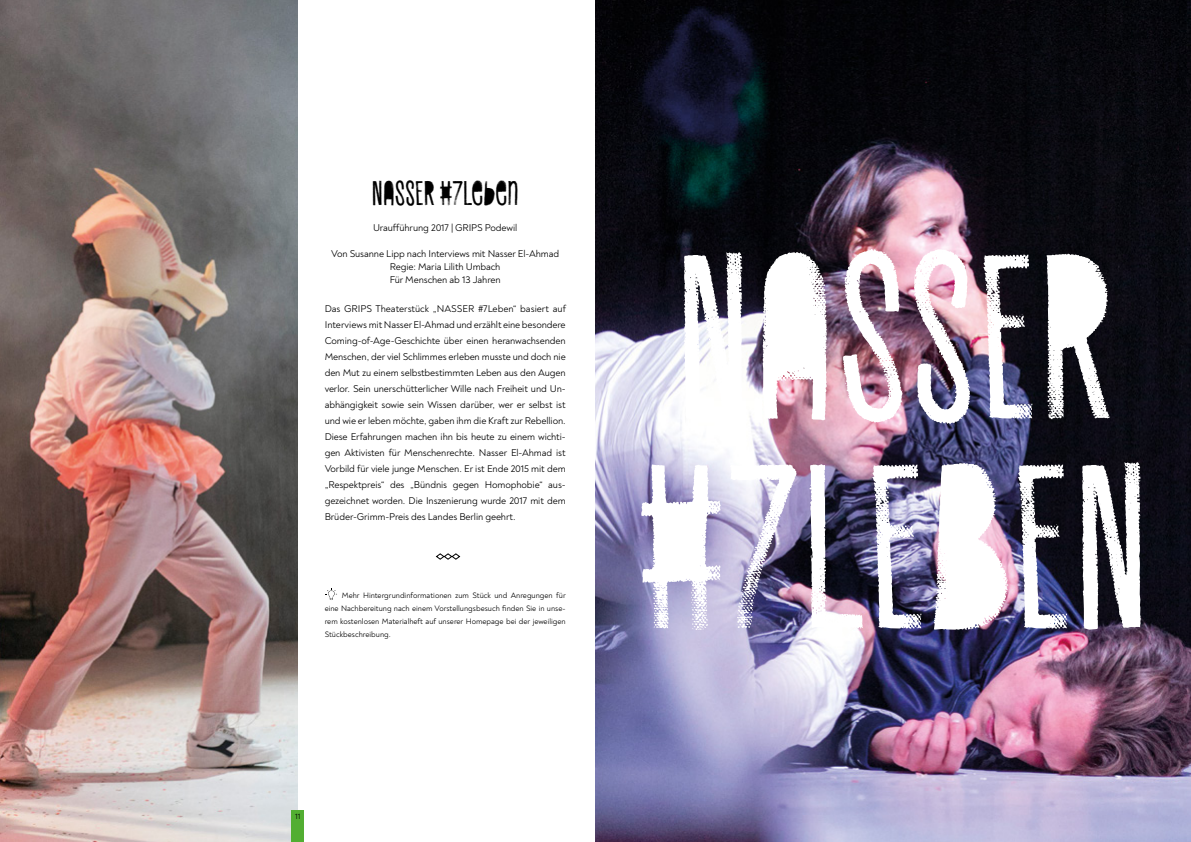
<style>
.page{position:relative;width:1191px;height:842px;background:#fff}
.page>*{position:absolute;margin:0;border:0;box-sizing:border-box;transform-origin:0 0}
.t1{font:225px/209.9px "Canvas Inline Reg Fill";color:#fff}
.t2{font:33px "Canvas Inline Reg Fill";letter-spacing:-.01em;color:#000}
.t3{font:10px/16px "Noah";letter-spacing:-.01em;color:#000;text-align:center}
.t4{font:8px/13px "Noah";color:#000;text-align:justify}
</style>
<div class="page">
<img style="left:0;top:0;width:298px;height:842px">
<div style="left:292px;top:810px;width:12px;height:32px;background:#52ae32"></div>
<img style="left:595px;top:0;width:596px;height:842px">
<svg style="left:436px;top:553px;width:24px;height:7px"></svg>
<svg style="left:325px;top:588px;width:12px;height:12px"></svg>
<h2 class="t2" style="left:371px;top:174px;width:149px">NASSER #7LEBEN</h2>
<p class="t3" style="left:373px;top:220px;width:146px">Uraufführung 2017 | GRIPS Podewil</p>
<p class="t3" style="left:331px;top:247px;width:229px;line-height:13px">Von Susanne Lipp nach Interviews mit Nasser El-Ahmad<br>Regie: Maria Lilith Umbach<br>Für Menschen ab 13 Jahren</p>
<p class="t3" style="left:325px;top:301px;width:243px;text-align:justify">Das GRIPS Theaterstück „NASSER #7Leben“ basiert auf Interviews mit Nasser El-Ahmad und erzählt eine besondere Coming-of-Age-Geschichte über einen heranwachsenden Menschen, der viel Schlimmes erleben musste und doch nie den Mut zu einem selbstbestimmten Leben aus den Augen verlor. Sein unerschütterlicher Wille nach Freiheit und Un&shy;abhängigkeit sowie sein Wissen darüber, wer er selbst ist und wie er leben möchte, gaben ihm die Kraft zur Rebellion.<br>Diese Erfahrungen machen ihn bis heute zu einem wichti&shy;gen Aktivisten für Menschenrechte. Nasser El-Ahmad ist Vorbild für viele junge Menschen. Er ist Ende 2015 mit dem „Respektpreis“ des „Bündnis gegen Homophobie“ aus&shy;gezeichnet worden. Die Inszenierung wurde 2017 mit dem Brüder-Grimm-Preis des Landes Berlin geehrt.</p>
<p class="t4" style="left:325px;top:589px;width:243px;text-indent:17px">Mehr Hintergrundinformationen zum Stück und Anregungen für eine Nachbereitung nach einem Vorstellungsbesuch finden Sie in unse&shy;rem kostenlosen Materialheft auf unserer Homepage bei der jeweiligen Stückbeschreibung.</p>
<p class="t4" style="left:295px;top:810px;width:7px">11</p>
<h1 class="t1" style="left:635px;top:228px;width:517px">NASSER #7LEBEN</h1>
</div>
